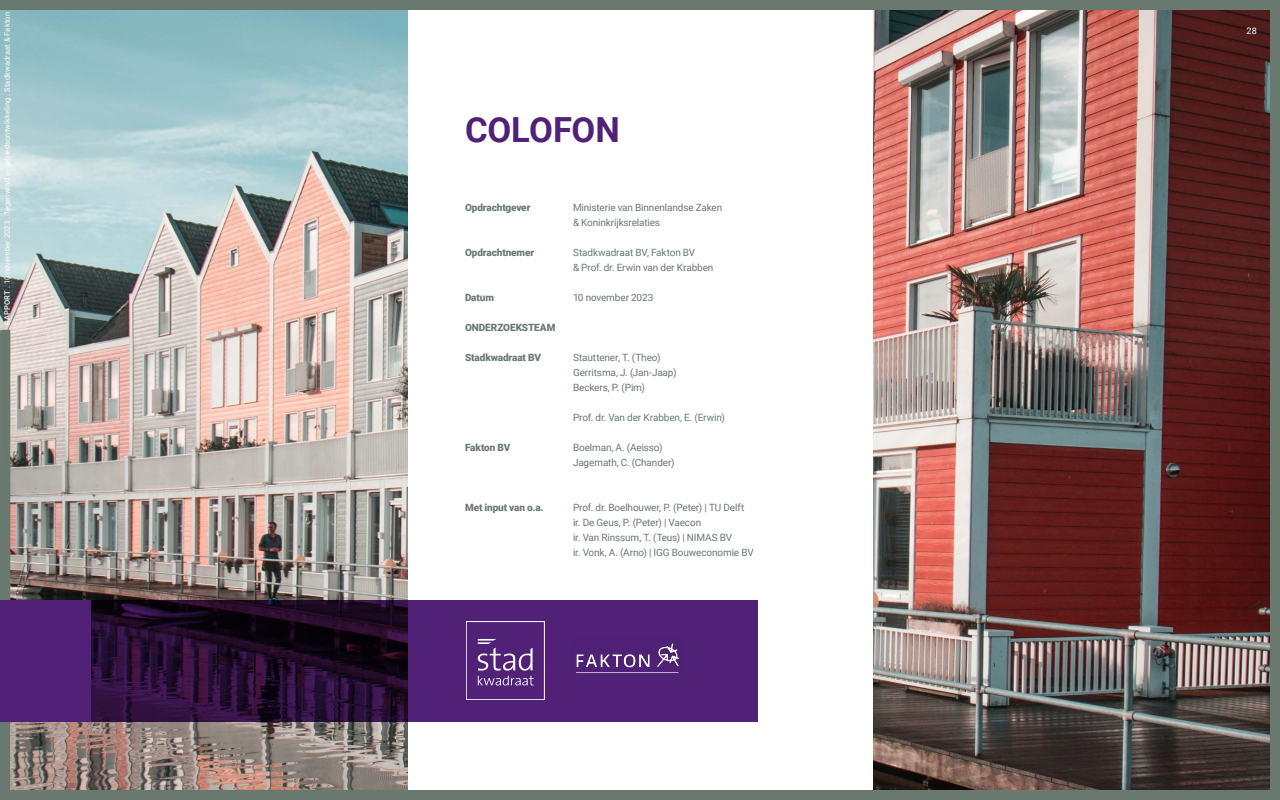
<style>
.page{position:relative;width:1280px;height:800px;background:#fff}
.page>*{position:absolute;margin:0;border:0;box-sizing:border-box;transform-origin:0 0}
.t1{font:700 34.6px "Roboto";letter-spacing:-.005em;color:#512178}
.t2{font:10px/15px "Roboto";letter-spacing:-.015em;color:#6a7970}
.t3{font:900 10px "Roboto";letter-spacing:-.01em;color:#6a7970}
.t4{font:9px "Roboto";color:#fff}
.t5{font:7.5px "Roboto";letter-spacing:.02em;color:#fff}
.s1{font-weight:500}
</style>
<div class="page">
<img style="left:0;top:0;width:1280px;height:800px">
<div style="left:0;top:600px;width:91px;height:121px;background:#512178"></div>
<p class="t5" style="left:2px;top:325px;width:314px;rotate:-90deg"><span class="s1">RAPPORT</span> . 10 november 2023 . Tegenwind in gebiedsontwikkeling . Stadkwadraat &amp; Fakton</p>
<h1 class="t1" style="left:465px;top:106px;width:156px">COLOFON</h1>
<p class="t3" style="left:465px;top:201px;width:67px">Opdrachtgever</p>
<p class="t2" style="left:573px;top:200px;width:151px">Ministerie van Binnenlandse Zaken &amp; Koninkrijksrelaties</p>
<p class="t3" style="left:465px;top:246px;width:71px">Opdrachtnemer</p>
<p class="t2" style="left:573px;top:245px;width:142px">Stadkwadraat BV, Fakton BV<br>&amp; Prof. dr. Erwin van der Krabben</p>
<p class="t3" style="left:465px;top:291px;width:30px">Datum</p>
<p class="t2" style="left:573px;top:290px;width:82px">10 november 2023</p>
<p class="t3" style="left:465px;top:321px;width:92px">ONDERZOEKSTEAM</p>
<p class="t3" style="left:465px;top:351px;width:77px">Stadkwadraat BV</p>
<p class="t2" style="left:573px;top:350px;width:105px">Stauttener, T. (Theo)<br>Gerritsma, J. (Jan-Jaap)<br>Beckers, P. (Pim)</p>
<p class="t2" style="left:573px;top:410px;width:153px">Prof. dr. Van der Krabben, E. (Erwin)</p>
<p class="t3" style="left:465px;top:441px;width:47px">Fakton BV</p>
<p class="t2" style="left:573px;top:440px;width:103px">Boelman, A. (Aeisso)<br>Jagernath, C. (Chander)</p>
<p class="t3" style="left:465px;top:501px;width:80px">Met input van o.a.</p>
<p class="t2" style="left:573px;top:500px;width:182px">Prof. dr. Boelhouwer, P. (Peter) | TU Delft ir. De Geus, P. (Peter) | Vaecon<br>ir. Van Rinssum, T. (Teus) | NIMAS BV<br>ir. Vonk, A. (Arno) | IGG Bouweconomie BV</p>
<p class="t4" style="left:1247px;top:25px;width:12px">28</p>
</div>
